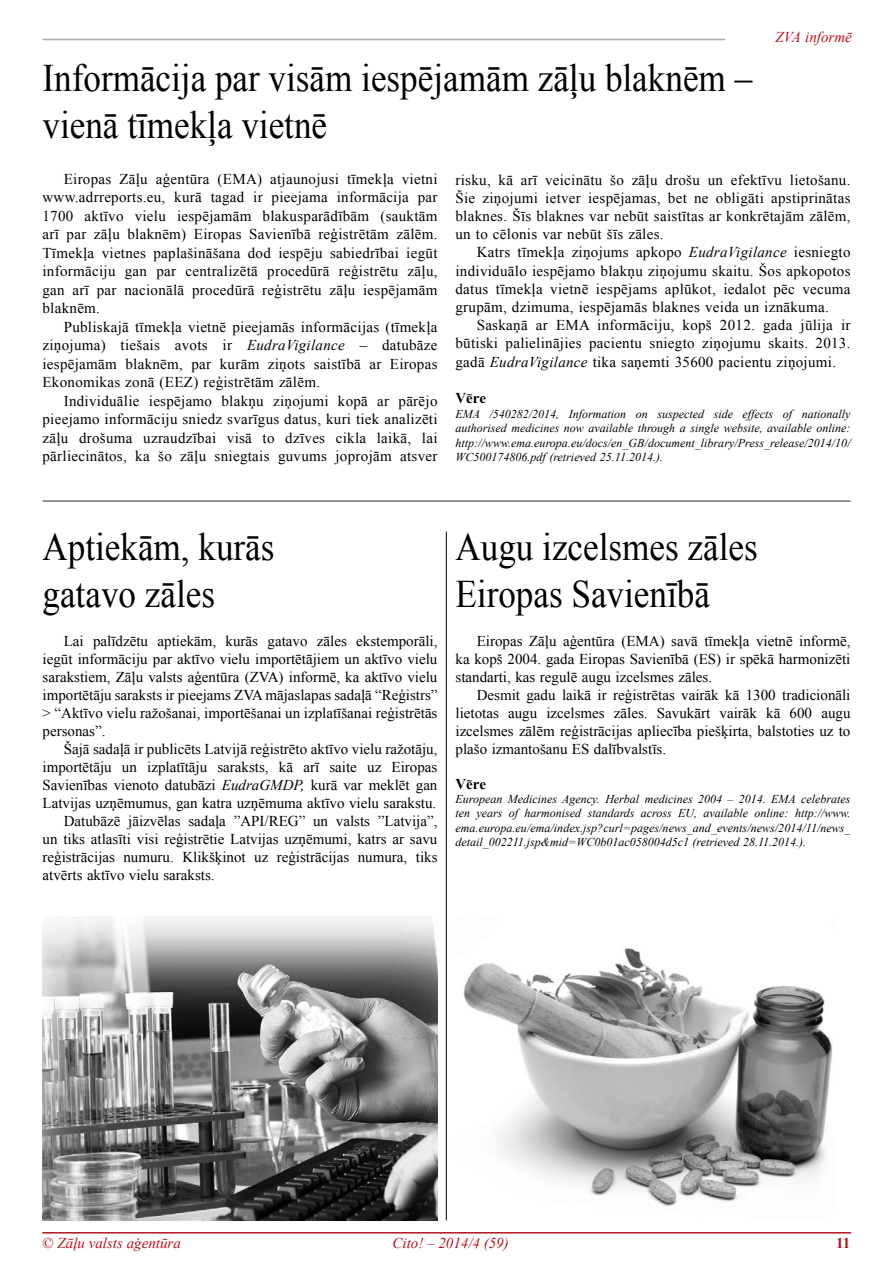
<style>
.page{position:relative;width:893px;height:1263px;background:#fff}
.page>*{position:absolute;margin:0;border:0;box-sizing:border-box;transform-origin:0 0}
.t1{font:39px/46.8px "Times New Roman";color:#000;scale:.9 1}
.t2{font:15px/18.5px "Times New Roman";color:#000;text-align:justify}
.t3{font:italic 15px "Times New Roman";color:#b5121b}
.t4{font:700 15px "Times New Roman";color:#000}
.t5{font:700 15px "Times New Roman";color:#b5121b}
.t6{font:italic 12px/14.5px "Times New Roman";color:#000;text-align:justify}
.s1{font-style:italic}
.s2{font-style:normal}
</style>
<div class="page">
<hr style="left:42px;top:1232px;width:809px;height:1px;background:#b5121b">
<hr style="left:43px;top:39px;width:807px;height:1px;background:#a7a9ac">
<div style="left:726px;top:31px;width:126px;height:22px;background:#fff"></div>
<img style="left:463px;top:948px;width:370px;height:258px">
<hr style="left:43px;top:500px;width:807px;height:2px;background:#6d6f71">
<img style="left:43px;top:917px;width:394px;height:303px">
<hr style="left:446px;top:531px;width:1px;height:689px;background:#000">
<p class="t3" style="left:775px;top:27px;width:78px">ZVA informē</p>
<h1 class="t1" style="left:43px;top:54px;width:790px">Informācija par visām iespējamām zāļu blaknēm – vienā tīmekļa vietnē</h1>
<p class="t2" style="left:455px;top:170px;width:397px">risku, kā arī veicinātu šo zāļu drošu un efektīvu lietošanu.<br>Šie ziņojumi ietver iespējamas, bet ne obligāti apstiprinātas blaknes. Šīs blaknes var nebūt saistītas ar konkrētajām zālēm, un to cēlonis var nebūt šīs zāles.</p>
<p class="t2" style="left:455px;top:243px;width:397px;text-indent:21px">Katrs tīmekļa ziņojums apkopo <span class="s1">EudraVigilance</span> iesniegto individuālo iespējamo blakņu ziņojumu skaitu. Šos apkopotos datus tīmekļa vietnē iespējams aplūkot, iedalot pēc vecuma grupām, dzimuma, iespējamās blaknes veida un iznākuma.</p>
<p class="t2" style="left:455px;top:316px;width:397px;text-indent:21px">Saskaņā ar EMA informāciju, kopš 2012. gada jūlija ir būtiski palielinājies pacientu sniegto ziņojumu skaits. 2013. gadā <span class="s1">EudraVigilance</span> tika saņemti 35600 pacientu ziņojumi.</p>
<p class="t4" style="left:455px;top:388px;width:32px">Vēre</p>
<p class="t6" style="left:455px;top:406px;width:397px">EMA /540282/2014, Information on suspected side effects of nationally authorised medicines now available through a single website, available online: http://www.ema.europa.eu/docs/en_GB/document_library/Press_release/2014/10/ WC500174806.pdf (retrieved 25.11.2014.).</p>
<p class="t2" style="left:43px;top:169px;width:397px;text-indent:21px">Eiropas Zāļu aģentūra (EMA) atjaunojusi tīmekļa vietni www.adrreports.eu, kurā tagad ir pieejama informācija par 1700 aktīvo vielu iespējamām blakusparādībām (sauktām arī par zāļu blaknēm) Eiropas Savienībā reģistrētām zālēm.<br>Tīmekļa vietnes paplašināšana dod iespēju sabiedrībai iegūt informāciju gan par centralizētā procedūrā reģistrētu zāļu, gan arī par nacionālā procedūrā reģistrētu zāļu iespējamām blaknēm.</p>
<p class="t2" style="left:43px;top:317px;width:397px;text-indent:21px">Publiskajā tīmekļa vietnē pieejamās informācijas (tīmekļa ziņojuma) tiešais avots ir <span class="s1">EudraVigilance</span> – datubāze iespējamām blaknēm, par kurām ziņots saistībā ar Eiropas Ekonomikas zonā (EEZ) reģistrētām zālēm.</p>
<p class="t2" style="left:43px;top:391px;width:397px;text-indent:21px">Individuālie iespējamo blakņu ziņojumi kopā ar pārējo pieejamo informāciju sniedz svarīgus datus, kuri tiek analizēti zāļu drošuma uzraudzībai visā to dzīves cikla laikā, lai pārliecinātos, ka šo zāļu sniegtais guvums joprojām atsver</p>
<h1 class="t1" style="left:43px;top:523px;width:259px">Aptiekām, kurās gatavo zāles</h1>
<p class="t2" style="left:43px;top:632px;width:396px;line-height:18px;text-indent:21px">Lai palīdzētu aptiekām, kurās gatavo zāles ekstemporāli, iegūt informāciju par aktīvo vielu importētājiem un aktīvo vielu sarakstiem, Zāļu valsts aģentūra (ZVA) informē, ka aktīvo vielu importētāju saraksts ir pieejams ZVA mājaslapas sadaļā “Reģistrs” &gt; “Aktīvo vielu ražošanai, importēšanai un izplatīšanai reģistrētās personas”.</p>
<p class="t2" style="left:64px;top:740px;width:375px">Šajā sadaļā ir publicēts Latvijā reģistrēto aktīvo vielu ražotāju,</p>
<p class="t2" style="left:43px;top:758px;width:396px">importētāju un izplatītāju saraksts, kā arī saite uz Eiropas</p>
<p class="t2" style="left:43px;top:776px;width:396px">Savienības vienoto datubāzi <span class="s1">EudraGMDP,</span> kurā var meklēt gan</p>
<p class="t2" style="left:43px;top:794px;width:395px">Latvijas uzņēmumus, gan katra uzņēmuma aktīvo vielu sarakstu.</p>
<p class="t2" style="left:64px;top:812px;width:375px">Datubāzē jāizvēlas sadaļa ”API/REG” un valsts ”Latvija”,</p>
<p class="t2" style="left:43px;top:830px;width:396px">un tiks atlasīti visi reģistrētie Latvijas uzņēmumi, katrs ar savu</p>
<p class="t2" style="left:43px;top:848px;width:396px">reģistrācijas numuru. Klikšķinot uz reģistrācijas numura, tiks</p>
<p class="t2" style="left:43px;top:866px;width:174px">atvērts aktīvo vielu saraksts.</p>
<h1 class="t1" style="left:455px;top:523px;width:337px">Augu izcelsmes zāles<br>Eiropas Savienībā</h1>
<p class="t2" style="left:455px;top:632px;width:396px;line-height:18px;text-indent:21px">Eiropas Zāļu aģentūra (EMA) savā tīmekļa vietnē informē, ka kopš 2004. gada Eiropas Savienībā (ES) ir spēkā harmonizēti standarti, kas regulē augu izcelsmes zāles.</p>
<p class="t2" style="left:455px;top:686px;width:396px;line-height:18px;text-indent:21px">Desmit gadu laikā ir reģistrētas vairāk kā 1300 tradicionāli lietotas augu izcelsmes zāles. Savukārt vairāk kā 600 augu izcelsmes zālēm reģistrācijas apliecība piešķirta, balstoties uz to plašo izmantošanu ES dalībvalstīs.</p>
<p class="t4" style="left:455px;top:773px;width:32px">Vēre</p>
<p class="t6" style="left:455px;top:791px;width:397px">European Medicines Agency. Herbal medicines 2004 – 2014. EMA celebrates ten years of harmonised standards across EU, available online: http://www. ema.europa.eu/ema/index.jsp?curl=pages/news_and_events/news/2014/11/news_ detail_002211.jsp&amp;mid=WC0b01ac058004d5c1 (retrieved 28.11.2014.).</p>
<p class="t3" style="left:42px;top:1233px;width:140px"><span class="s2">©</span> Zāļu valsts aģentūra</p>
<p class="t3" style="left:393px;top:1233px;width:118px">Cito! – 2014/4 (59)</p>
<p class="t5" style="left:836px;top:1232px;width:16px">11</p>
</div>
